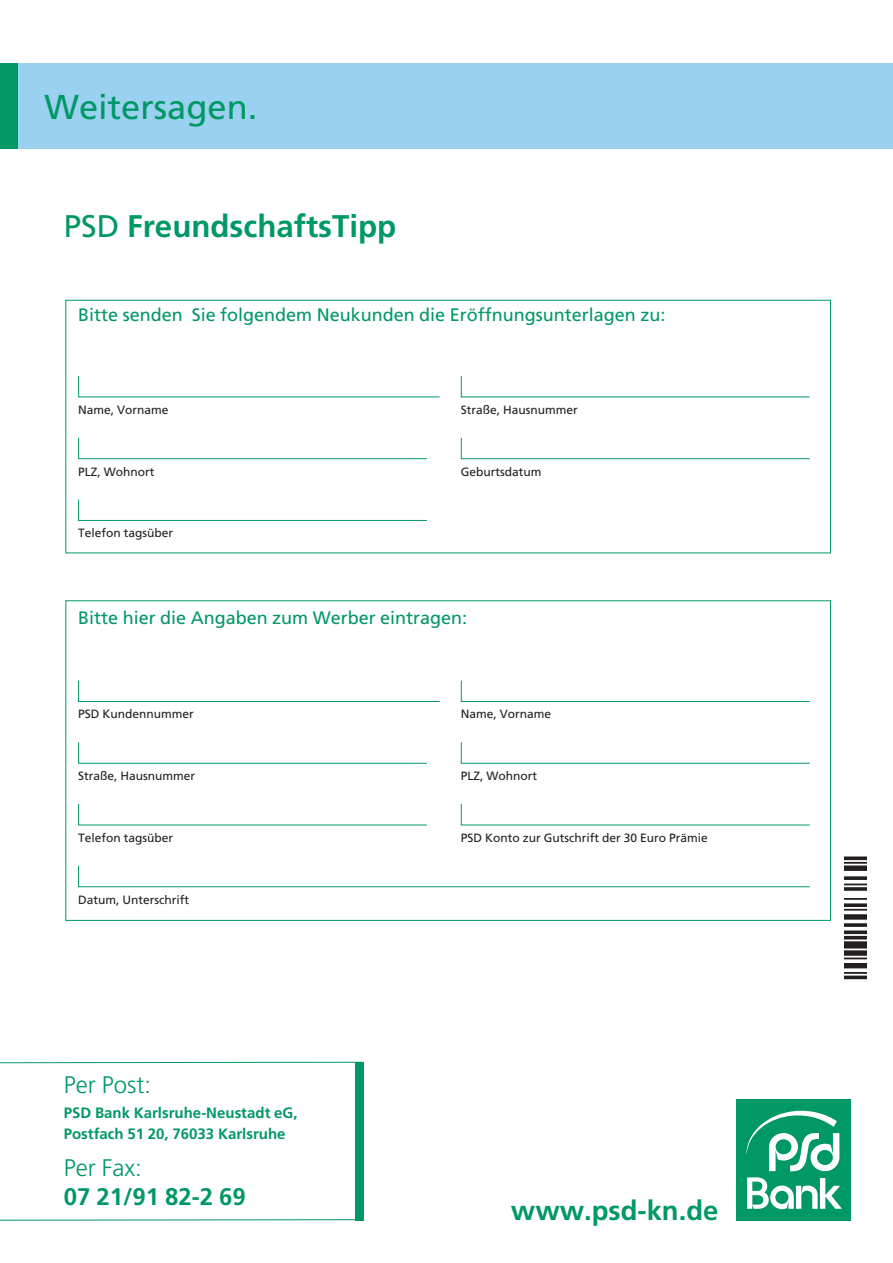
<style>
.page{position:relative;width:893px;height:1263px;background:#fff}
.page>*{position:absolute;margin:0;border:0;box-sizing:border-box;transform-origin:0 0}
.t1{font:34.5px "Frutiger LT";color:#009864}
.t2{font:700 31.2px "Frutiger LT";color:#009864}
.t3{font:700 27.45px "Frutiger LT";color:#009864}
.Fleißtext{font:700 24px "Frutiger LT";color:#009864}
.zwischenheadline_Abs{font:300 24px "Frutiger LT";color:#009864}
.Fleißtext-2{font:300 24px "Frutiger LT";color:#009864}
.t4{font:18px "Frutiger LT";color:#009864}
.Fleißtext-3{font:700 15px/21px "Frutiger LT";color:#009864}
.t5{font:12px "Frutiger LT";color:#231f20}
.s1{font-weight:400}
</style>
<div class="page">
<svg style="left:78px;top:680px;width:362px;height:22px"></svg>
<svg style="left:461px;top:680px;width:349px;height:22px"></svg>
<svg style="left:78px;top:742px;width:349px;height:22px"></svg>
<svg style="left:461px;top:742px;width:349px;height:22px"></svg>
<svg style="left:78px;top:804px;width:349px;height:22px"></svg>
<svg style="left:461px;top:804px;width:349px;height:22px"></svg>
<svg style="left:78px;top:865px;width:732px;height:22px"></svg>
<div style="left:65px;top:300px;width:766px;height:253px;border:1px solid #009864"></div>
<svg style="left:78px;top:376px;width:362px;height:22px"></svg>
<svg style="left:461px;top:376px;width:349px;height:22px"></svg>
<svg style="left:78px;top:437px;width:349px;height:22px"></svg>
<svg style="left:461px;top:437px;width:349px;height:22px"></svg>
<svg style="left:78px;top:499px;width:349px;height:22px"></svg>
<div style="left:0;top:64px;width:893px;height:85px;background:#9bd1f0"></div>
<div style="left:0;top:64px;width:17px;height:85px;background:#009864"></div>
<div style="left:737px;top:1099px;width:114px;height:122px;background:#009864"></div>
<svg style="left:747px;top:1177px;width:95px;height:32px"></svg>
<svg style="left:746px;top:1110px;width:93px;height:61px"></svg>
<svg style="left:0;top:1061px;width:362px;height:160px"></svg>
<div style="left:355px;top:1062px;width:8px;height:158px;background:#009864"></div>
<img style="left:844px;top:856px;width:22px;height:124px">
<p class="t1" style="left:45px;top:87px;width:214px">Weitersagen.</p>
<p class="t2" style="left:64px;top:208px;width:334px"><span class="s1">PSD</span> FreundschaftsTipp</p>
<p class="t4" style="left:78px;top:304px;width:589px">Bitte senden Sie folgendem Neukunden die Eröffnungsunterlagen zu:</p>
<p class="t5" style="left:78px;top:403px;width:92px">Name, Vorname</p>
<p class="t5" style="left:461px;top:403px;width:119px">Straße, Hausnummer</p>
<p class="t5" style="left:78px;top:464px;width:78px">PLZ, Wohnort</p>
<p class="t5" style="left:461px;top:464px;width:82px">Geburtsdatum</p>
<p class="t5" style="left:78px;top:526px;width:97px">Telefon tagsüber</p>
<p class="t4" style="left:78px;top:607px;width:391px">Bitte hier die Angaben zum Werber eintragen:</p>
<p class="t5" style="left:78px;top:707px;width:117px">PSD Kundennummer</p>
<p class="t5" style="left:461px;top:707px;width:92px">Name, Vorname</p>
<p class="t5" style="left:78px;top:769px;width:119px">Straße, Hausnummer</p>
<p class="t5" style="left:461px;top:769px;width:78px">PLZ, Wohnort</p>
<p class="t5" style="left:78px;top:831px;width:97px">Telefon tagsüber</p>
<p class="t5" style="left:461px;top:831px;width:249px">PSD Konto zur Gutschrift der 30 Euro Prämie</p>
<p class="t5" style="left:78px;top:892px;width:113px">Datum, Unterschrift</p>
<p class="zwischenheadline_Abs" style="left:64px;top:1071px;width:89px">Per Post:</p>
<p class="Fleißtext-3" style="left:64px;top:1102px;width:235px">PSD Bank Karlsruhe-Neustadt eG,<br>Postfach 51 20, 76033 Karlsruhe</p>
<p class="Fleißtext-2" style="left:64px;top:1154px;width:79px">Per Fax:</p>
<p class="Fleißtext" style="left:64px;top:1182px;width:184px">07 21/91 82-2 69</p>
<p class="t3" style="left:511px;top:1194px;width:209px">www.psd-kn.de</p>
</div>
